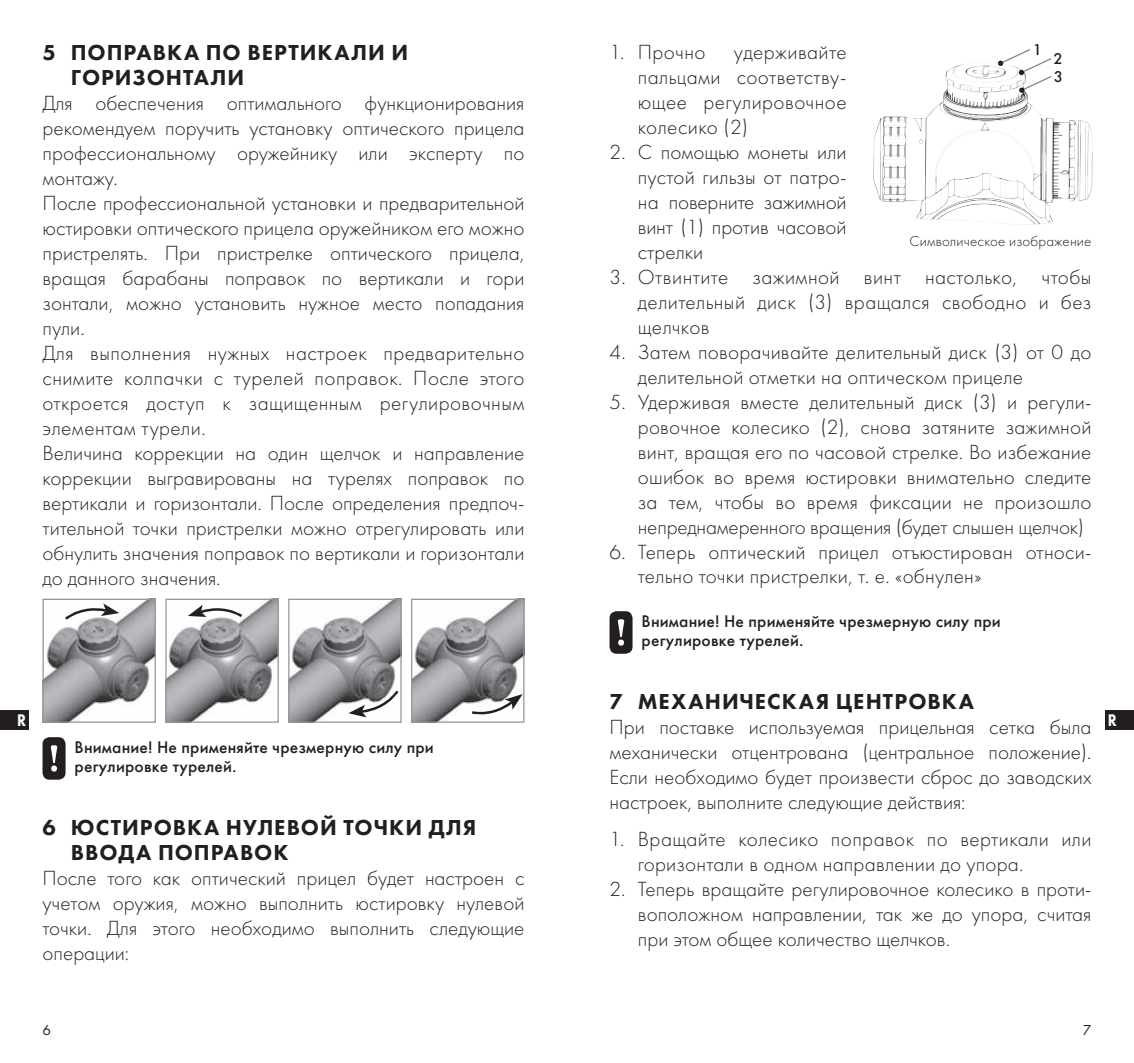
<style>
.page{position:relative;width:1134px;height:1063px;background:#fff}
.page>*{position:absolute;margin:0;border:0;box-sizing:border-box;transform-origin:0 0}
.t1{font:800 22.5px/25px "Futura PT";letter-spacing:.04em;color:#231f20}
.t2{font:300 21.25px/25px "Futura PT";color:#231f20;text-align:justify}
.t3{font:500 17.5px/18.8px "Futura PT";letter-spacing:.01em;color:#231f20}
.t4{font:800 17.5px "Futura PT";color:#fff;scale:.85 1}
.t5{font:500 16.25px/17.8px "Futura PT";color:#231f20}
.t6{font:300 15px "Futura PT";letter-spacing:.01em;color:#231f20}
.t7{font:15px "Futura PT";color:#231f20}
</style>
<div class="page">
<div style="left:43px;top:737px;width:23px;height:43px;background:#231f20;border-radius:7px"></div>
<svg style="left:51px;top:745px;width:6px;height:27px"></svg>
<div style="left:609px;top:611px;width:23px;height:43px;background:#231f20;border-radius:7px"></div>
<svg style="left:618px;top:619px;width:6px;height:27px"></svg>
<svg style="left:997px;top:49px;width:54px;height:44px"></svg>
<svg style="left:43px;top:599px;width:113px;height:124px"></svg>
<svg style="left:165px;top:599px;width:114px;height:124px"></svg>
<svg style="left:288px;top:599px;width:114px;height:124px"></svg>
<svg style="left:411px;top:599px;width:113px;height:124px"></svg>
<div style="left:0;top:710px;width:28px;height:20px;background:#231f20"></div>
<div style="left:1106px;top:710px;width:28px;height:20px;background:#231f20"></div>
<img style="left:951px;top:62px;width:71px;height:21px">
<img style="left:1042px;top:120px;width:36px;height:81px">
<p class="t1" style="left:71px;top:39px;width:339px;text-indent:-28px">5 ПОПРАВКА ПО ВЕРТИКАЛИ И<br>ГОРИЗОНТАЛИ</p>
<p class="t2" style="left:43px;top:90px;width:483px;text-align:left">Для обеспечения оптимального функционирования рекомендуем поручить установку оптического прицела профессиональному оружейнику или эксперту по монтажу.<br>После профессиональной установки и предварительной юстировки оптического прицела оружейником его можно пристрелять. При пристрелке оптического прицела, вращая барабаны поправок по вертикали и гори зонтали, можно установить нужное место попадания пули.<br>Для выполнения нужных настроек предварительно снимите колпачки с турелей поправок. После этого откроется доступ к защищенным регулировочным элементам турели.<br>Величина коррекции на один щелчок и направление коррекции выгравированы на турелях поправок по вертикали и горизонтали. После определения предпоч&shy;тительной точки пристрелки можно отрегулировать или обнулить значения поправок по вертикали и горизонтали до данного значения.</p>
<p class="t5" style="left:1033px;top:40px;width:11px">1</p>
<p class="t2" style="left:609px;top:39px;width:98px">1. Прочно</p>
<p class="t2" style="left:638px;top:39px;width:210px;text-indent:96px">удерживайте пальцами соответству&shy;ющее регулировочное колесико (2)</p>
<p class="t2" style="left:638px;top:139px;width:210px;text-indent:-28px">2. С помощью монеты или пустой гильзы от патро&shy;на поверните зажимной винт (1) против часовой стрелки</p>
<p class="t2" style="left:638px;top:264px;width:455px;text-indent:-28px">3. Отвинтите зажимной винт настолько, чтобы делительный диск (3) вращался свободно и без щелчков</p>
<p class="t2" style="left:638px;top:339px;width:455px;text-indent:-28px">4. Затем поворачивайте делительный диск (3) от 0 до делительной отметки на оптическом прицеле</p>
<p class="t2" style="left:638px;top:389px;width:455px;text-indent:-28px">5. Удерживая вместе делительный диск (3) и регули&shy;ровочное колесико (2), снова затяните зажимной винт, вращая его по часовой стрелке. Во избежание ошибок во время юстировки внимательно следите за тем, чтобы во время фиксации не произошло непреднамеренного вращения (будет слышен щелчок)</p>
<p class="t2" style="left:638px;top:539px;width:455px;text-indent:-28px">6. Теперь оптический прицел отъюстирован относи&shy;тельно точки пристрелки, т. е. «обнулен»</p>
<p class="t3" style="left:642px;top:612px;width:361px">Внимание! Не применяйте чрезмерную силу при регулировке турелей.</p>
<p class="t5" style="left:1053px;top:50px;width:11px">2<br>3</p>
<p class="t6" style="left:909px;top:233px;width:184px">Символическое изображение</p>
<p class="t1" style="left:609px;top:688px;width:366px">7 МЕХАНИЧЕСКАЯ ЦЕНТРОВКА</p>
<p class="t2" style="left:609px;top:714px;width:483px">При поставке используемая прицельная сетка была механически отцентрована (центральное положение).<br>Если необходимо будет произвести сброс до заводских настроек, выполните следующие действия:</p>
<p class="t2" style="left:638px;top:827px;width:455px;text-indent:-28px">1. Вращайте колесико поправок по вертикали или горизонтали в одном направлении до упора.</p>
<p class="t2" style="left:638px;top:877px;width:455px;text-indent:-28px">2. Теперь вращайте регулировочное колесико в проти&shy;воположном направлении, так же до упора, считая при этом общее количество щелчков.</p>
<p class="t4" style="left:17px;top:709px;width:12px">R</p>
<p class="t4" style="left:1108px;top:709px;width:12px">R</p>
<p class="t3" style="left:75px;top:738px;width:361px">Внимание! Не применяйте чрезмерную силу при регулировке турелей.</p>
<p class="t1" style="left:71px;top:814px;width:407px;text-indent:-28px">6 ЮСТИРОВКА НУЛЕВОЙ ТОЧКИ ДЛЯ<br>ВВОДА ПОПРАВОК</p>
<p class="t2" style="left:43px;top:865px;width:483px">После того как оптический прицел будет настроен с учетом оружия, можно выполнить юстировку нулевой точки. Для этого необходимо выполнить следующие операции:</p>
<p class="t7" style="left:43px;top:1021px;width:10px">6</p>
<p class="t7" style="left:1083px;top:1021px;width:10px">7</p>
</div>
